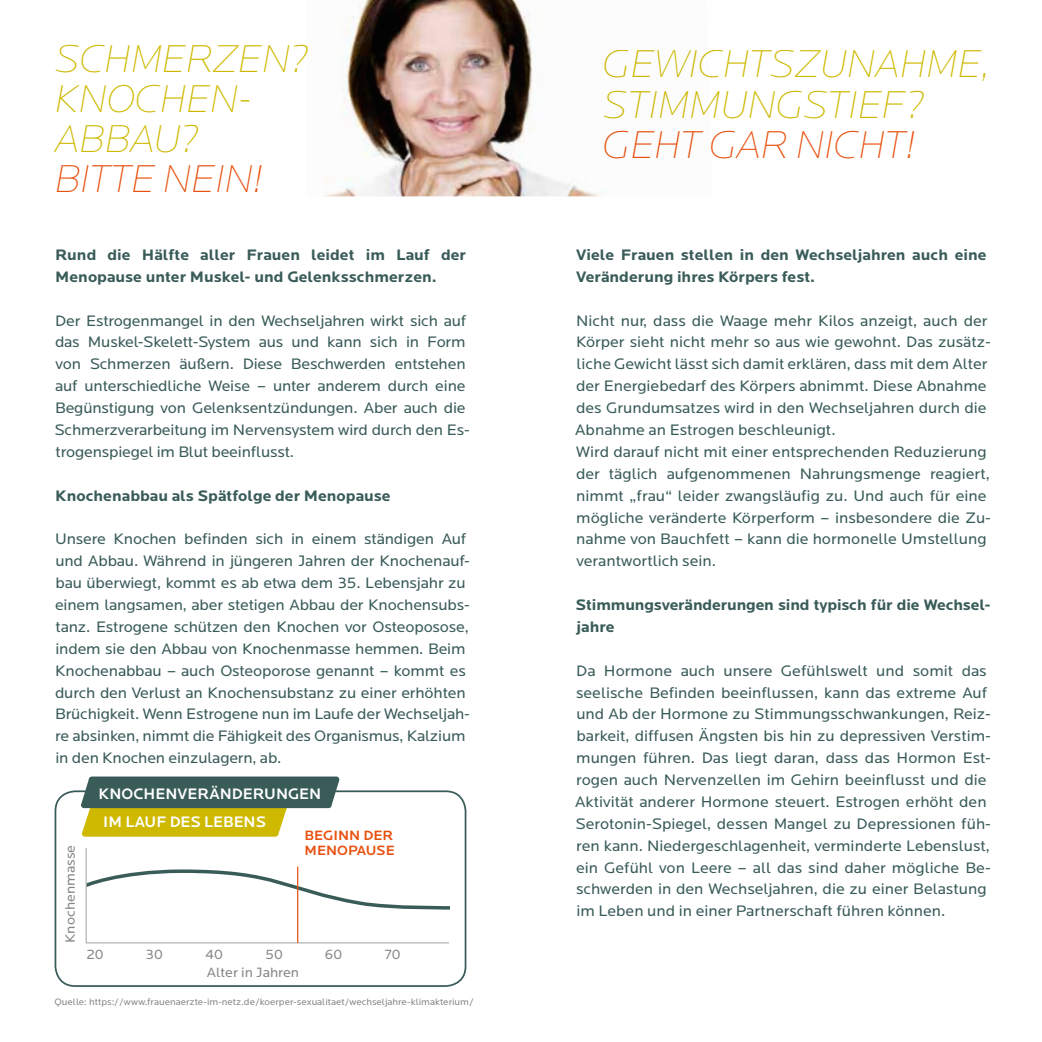
<style>
.page{position:relative;width:1042px;height:1042px;background:#fff}
.page>*{position:absolute;margin:0;border:0;box-sizing:border-box;transform-origin:0 0}
.t1{font:italic 200 40.25px/40.2px "Locator";letter-spacing:-.01em;color:#ceb900}
.t2{font:italic 200 40.25px "Locator";letter-spacing:-.01em;color:#e9500e}
.t3{font:15.75px/21.9px "Locator";color:#3a5c59}
.t4{font:700 15.75px/21.9px "Locator";color:#3a5c59}
.t5{font:500 15.75px "Locator";color:#fff}
.t6{font:14px "Locator";color:#878787}
.t7{font:500 14px/15.8px "Locator";color:#e9500e}
.t8{font:9.62px "Locator";color:#878787}
</style>
<div class="page">
<img style="left:324px;top:0;width:278px;height:196px">
<div style="left:55px;top:790px;width:411px;height:197px;border:2px solid #3a5c59;border-radius:20px"></div>
<svg style="left:81px;top:776px;width:258px;height:60px;background:#88924f"></svg>
<svg style="left:85px;top:848px;width:365px;height:96px"></svg>
<hr style="left:297px;top:866px;width:1px;height:77px;background:#e9500e">
<h1 class="t1" style="left:55px;top:38px;width:255px">SCHMERZEN?<br>KNOCHEN-<br>ABBAU?</h1>
<h1 class="t2" style="left:55px;top:157px;width:210px">BITTE NEIN!</h1>
<p class="t4" style="left:55px;top:244px;width:412px">Rund die Hälfte aller Frauen leidet im Lauf der<br>Menopause unter Muskel- und Gelenksschmerzen.</p>
<p class="t3" style="left:55px;top:310px;width:417px">Der Estrogenmangel in den Wechseljahren wirkt sich auf das Muskel-Skelett-System aus und kann sich in Form von Schmerzen äußern. Diese Beschwerden entstehen auf unterschiedliche Weise – unter anderem durch eine Begünstigung von Gelenksentzündungen. Aber auch die Schmerzverarbeitung im Nervensystem wird durch den Es&shy;trogenspiegel im Blut beeinflusst.</p>
<p class="t4" style="left:55px;top:485px;width:337px">Knochenabbau als Spätfolge der Menopause</p>
<p class="t3" style="left:55px;top:528px;width:416px">Unsere Knochen befinden sich in einem ständigen Auf und Abbau. Während in jüngeren Jahren der Knochenauf&shy;bau überwiegt, kommt es ab etwa dem 35. Lebensjahr zu einem langsamen, aber stetigen Abbau der Knochensubs&shy;tanz. Estrogene schützen den Knochen vor Osteoposose, indem sie den Abbau von Knochenmasse hemmen. Beim Knochenabbau – auch Osteoporose genannt – kommt es durch den Verlust an Knochensubstanz zu einer erhöhten Brüchigkeit. Wenn Estrogene nun im Laufe der Wechseljah&shy;re absinken, nimmt die Fähigkeit des Organismus, Kalzium in den Knochen einzulagern, ab.</p>
<p class="t5" style="left:99px;top:784px;width:224px">KNOCHENVERÄNDERUNGEN</p>
<p class="t6" style="left:62px;top:943px;width:100px;rotate:-90deg">Knochenmasse</p>
<p class="t5" style="left:103px;top:813px;width:164px">IM LAUF DES LEBENS</p>
<p class="t7" style="left:305px;top:827px;width:92px">BEGINN DER<br>MENOPAUSE</p>
<p class="t6" style="left:86px;top:947px;width:19px">20</p>
<p class="t6" style="left:146px;top:947px;width:18px">30</p>
<p class="t6" style="left:206px;top:947px;width:19px">40</p>
<p class="t6" style="left:265px;top:947px;width:19px">50</p>
<p class="t6" style="left:325px;top:947px;width:19px">60</p>
<p class="t6" style="left:384px;top:947px;width:18px">70</p>
<p class="t6" style="left:207px;top:965px;width:94px">Alter in Jahren</p>
<p class="t8" style="left:55px;top:996px;width:421px">Quelle: https://www.frauenaerzte-im-netz.de/koerper-sexualitaet/wechseljahre-klimakterium/</p>
<h1 class="t1" style="left:603px;top:44px;width:388px">GEWICHTSZUNAHME,<br>STIMMUNGSTIEF?</h1>
<h1 class="t2" style="left:603px;top:123px;width:314px">GEHT GAR NICHT!</h1>
<p class="t4" style="left:576px;top:244px;width:412px">Viele Frauen stellen in den Wechseljahren auch eine<br>Veränderung ihres Körpers fest.</p>
<p class="t3" style="left:575px;top:310px;width:417px">Nicht nur, dass die Waage mehr Kilos anzeigt, auch der Körper sieht nicht mehr so aus wie gewohnt. Das zusätz&shy;liche Gewicht lässt sich damit erklären, dass mit dem Alter der Energiebedarf des Körpers abnimmt. Diese Abnahme des Grundumsatzes wird in den Wechseljahren durch die Abnahme an Estrogen beschleunigt.<br>Wird darauf nicht mit einer entsprechenden Reduzierung der täglich aufgenommenen Nahrungsmenge reagiert, nimmt „frau“ leider zwangsläufig zu. Und auch für eine mögliche veränderte Körperform – insbesondere die Zu&shy;nahme von Bauchfett – kann die hormonelle Umstellung verantwortlich sein.</p>
<p class="t4" style="left:575px;top:594px;width:415px">Stimmungsveränderungen sind typisch für die Wechsel&shy;jahre</p>
<p class="t3" style="left:575px;top:660px;width:417px">Da Hormone auch unsere Gefühlswelt und somit das seelische Befinden beeinflussen, kann das extreme Auf und Ab der Hormone zu Stimmungsschwankungen, Reiz&shy;barkeit, diffusen Ängsten bis hin zu depressiven Verstim&shy;mungen führen. Das liegt daran, dass das Hormon Est&shy;rogen auch Nervenzellen im Gehirn beeinflusst und die Aktivität anderer Hormone steuert. Estrogen erhöht den Serotonin-Spiegel, dessen Mangel zu Depressionen füh&shy;ren kann. Niedergeschlagenheit, verminderte Lebenslust, ein Gefühl von Leere – all das sind daher mögliche Be&shy;schwerden in den Wechseljahren, die zu einer Belastung im Leben und in einer Partnerschaft führen können.</p>
</div>
